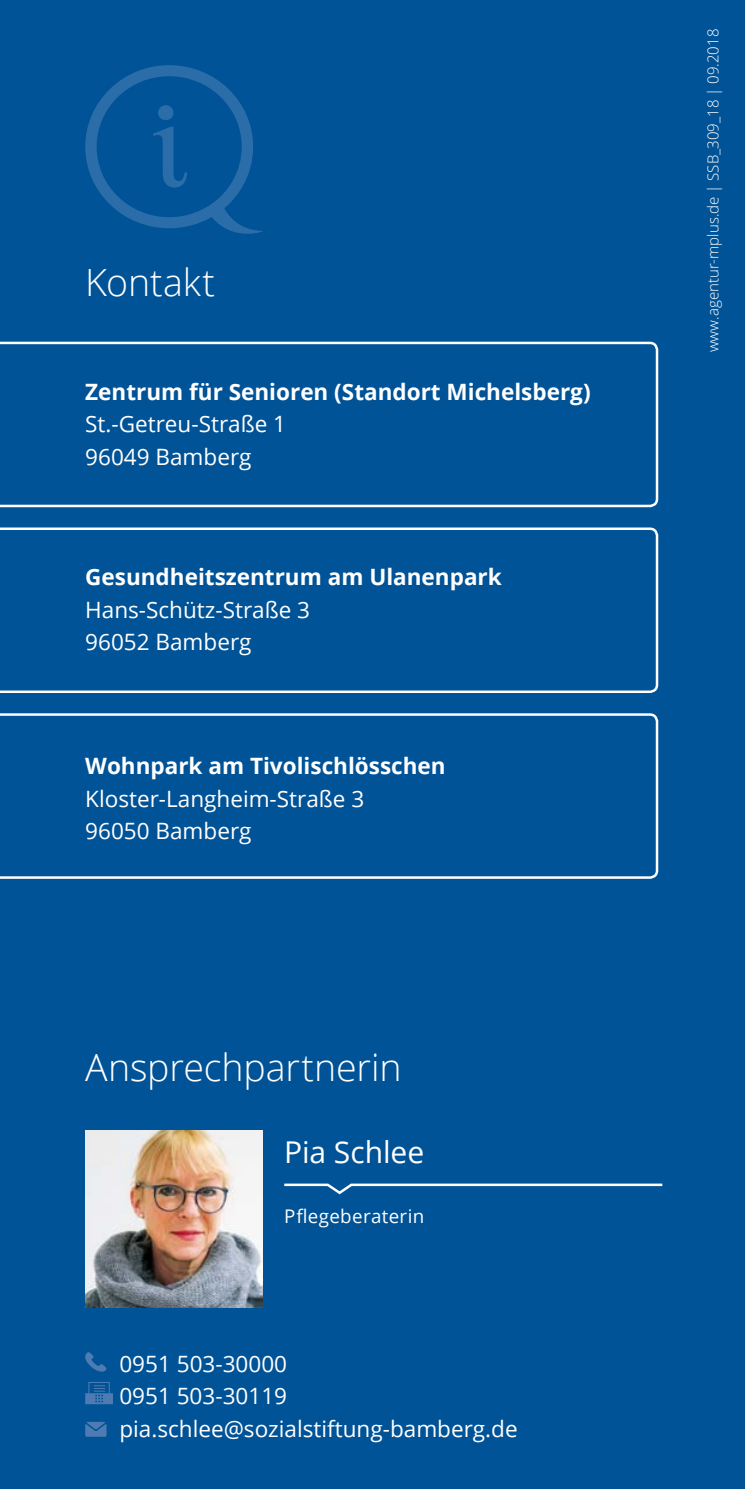
<style>
.page{position:relative;width:745px;height:1489px;background:#fff}
.page>*{position:absolute;margin:0;border:0;box-sizing:border-box;transform-origin:0 0}
.t1{font:300 37.5px "Open Sans";letter-spacing:-.005em;color:#fff}
.t2{font:30px "Open Sans";letter-spacing:-.005em;color:#fff}
.t3{font:22.5px/32.5px "Open Sans";color:#fff}
.t4{font:700 22.5px "Open Sans";color:#fff}
.t5{font:18.75px "Open Sans";letter-spacing:.02em;color:#fff}
.t6{font:300 15px "Open Sans";color:#fff}
</style>
<div class="page">
<div style="left:0;top:0;width:744px;height:1488px;background:#005397"></div>
<svg style="left:85px;top:65px;width:178px;height:169px"></svg>
<div style="left:158px;top:105px;width:15px;height:15px;background:#2b6da8;border-radius:50%"></div>
<svg style="left:85px;top:1352px;width:22px;height:19px"></svg>
<svg style="left:85px;top:1382px;width:28px;height:21px"></svg>
<svg style="left:85px;top:1421px;width:21px;height:15px"></svg>
<svg style="left:284px;top:1183px;width:379px;height:12px"></svg>
<svg style="left:0;top:341px;width:659px;height:167px"></svg>
<svg style="left:0;top:527px;width:659px;height:166px"></svg>
<svg style="left:0;top:713px;width:659px;height:166px"></svg>
<img style="left:85px;top:1130px;width:177px;height:177px">
<h1 class="t1" style="left:85px;top:257px;width:131px">Kontakt</h1>
<p class="t4" style="left:85px;top:375px;width:506px">Zentrum für Senioren (Standort Michelsberg)</p>
<p class="t3" style="left:85px;top:407px;width:202px">St.-Getreu-Straße 1<br>96049 Bamberg</p>
<p class="t4" style="left:85px;top:561px;width:418px">Gesundheitszentrum am Ulanenpark</p>
<p class="t3" style="left:85px;top:593px;width:226px">Hans-Schütz-Straße 3<br>96052 Bamberg</p>
<p class="t4" style="left:85px;top:750px;width:362px">Wohnpark am Tivolischlösschen</p>
<p class="t3" style="left:85px;top:781px;width:280px">Kloster-Langheim-Straße 3<br>96050 Bamberg</p>
<h1 class="t1" style="left:85px;top:1041px;width:318px">Ansprechpartnerin</h1>
<h2 class="t2" style="left:284px;top:1131px;width:141px">Pia Schlee</h2>
<p class="t5" style="left:284px;top:1203px;width:141px">Pflegeberaterin</p>
<p class="t3" style="left:119px;top:1346px;width:399px">0951 503-30000<br>0951 503-30119 pia.schlee@sozialstiftung-bamberg.de</p>
<p class="t6" style="left:702px;top:352px;width:325px;rotate:-90deg">www.agentur-mplus.de | SSB_309_18 | 09.2018</p>
<p class="t6" style="left:702px;top:75px;width:10px;rotate:-90deg">5</p>
<p class="t6" style="left:702px;top:149px;width:27px;rotate:-90deg">155</p>
</div>
